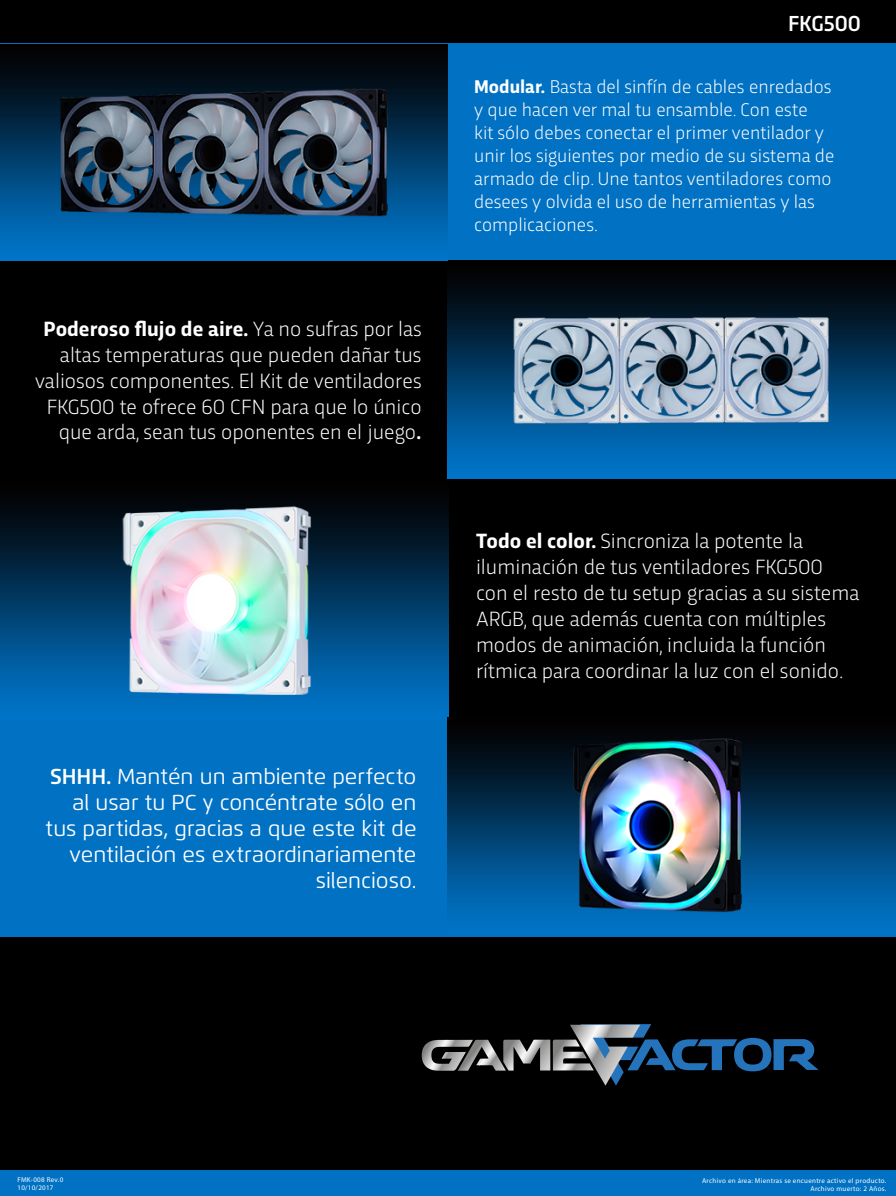
<style>
.page{position:relative;width:896px;height:1196px;background:#fff}
.page>*{position:absolute;margin:0;border:0;box-sizing:border-box;transform-origin:0 0}
.t1{font:500 22.75px "Trasandina";color:#fff}
.t2{font:300 21.61px/25.9px "Trasandina";color:#fff}
.t3{font:21.61px/25.9px "Flexo";color:#fff;text-align:right}
.t4{font:300 19.25px/23.1px "Trasandina";color:#fff}
.t5{font:7px/7.9px "Myriad Pro";letter-spacing:.04em;color:#fff;text-align:right}
.s1{font-weight:700}
.s2{font-family:"Flexo";font-weight:600}
.s3{font-weight:600}
</style>
<div class="page">
<div style="left:0;top:0;width:896px;height:1195px;background:#000"></div>
<div style="left:0;top:720px;width:896px;height:216px;background:#0071c3"></div>
<div style="left:0;top:44px;width:896px;height:216px;background:#0071c3"></div>
<div style="left:0;top:1170px;width:896px;height:25px;background:#0071c3"></div>
<img style="left:0;top:45px;width:448px;height:216px">
<img style="left:448px;top:281px;width:448px;height:198px">
<img style="left:0;top:502px;width:449px;height:217px">
<img style="left:448px;top:718px;width:448px;height:195px">
<svg style="left:422px;top:1024px;width:397px;height:61px"></svg>
<p class="t2" style="left:35px;top:314px;width:388px;text-align:right"><span class="s1">Poderoso flujo de aire.</span> Ya no sufras por las altas temperaturas que pueden dañar tus valiosos componentes. El Kit de ventiladores FKG500 te ofrece 60 CFN para que lo único que arda, sean tus oponentes en el juego<span class="s2">.</span></p>
<p class="t3" style="left:46px;top:763px;width:372px"><span class="s3">SHHH.</span> Mantén un ambiente perfecto al usar tu PC y concéntrate sólo en tus partidas, gracias a que este kit de ventilación es extraordinariamente silencioso.</p>
<p class="t1" style="left:788px;top:6px;width:74px">FKG500</p>
<p class="t4" style="left:474px;top:73px;width:362px"><span class="s1">Modular.</span> Basta del sinfín de cables enredados y que hacen ver mal tu ensamble. Con este<br>kit sólo debes conectar el primer ventilador y unir los siguientes por medio de su sistema de armado de clip. Une tantos ventiladores como desees y olvida el uso de herramientas y las complicaciones.</p>
<p class="t2" style="left:476px;top:526px;width:385px"><span class="s1">Todo el color.</span> Sincroniza la potente la iluminación de tus ventiladores FKG500 con el resto de tu setup gracias a su sistema ARGB, que además cuenta con múltiples modos de animación, incluida la función rítmica para coordinar la luz con el sonido.</p>
<p class="t5" style="left:18px;top:1175px;width:47px;text-align:left">FMK-008 Rev.0<br>10/10/2017</p>
<p class="t5" style="left:702px;top:1176px;width:186px">Archivo en área: Mientras se encuentre activo el producto.<br>Archivo muerto: 2 Años.</p>
</div>
